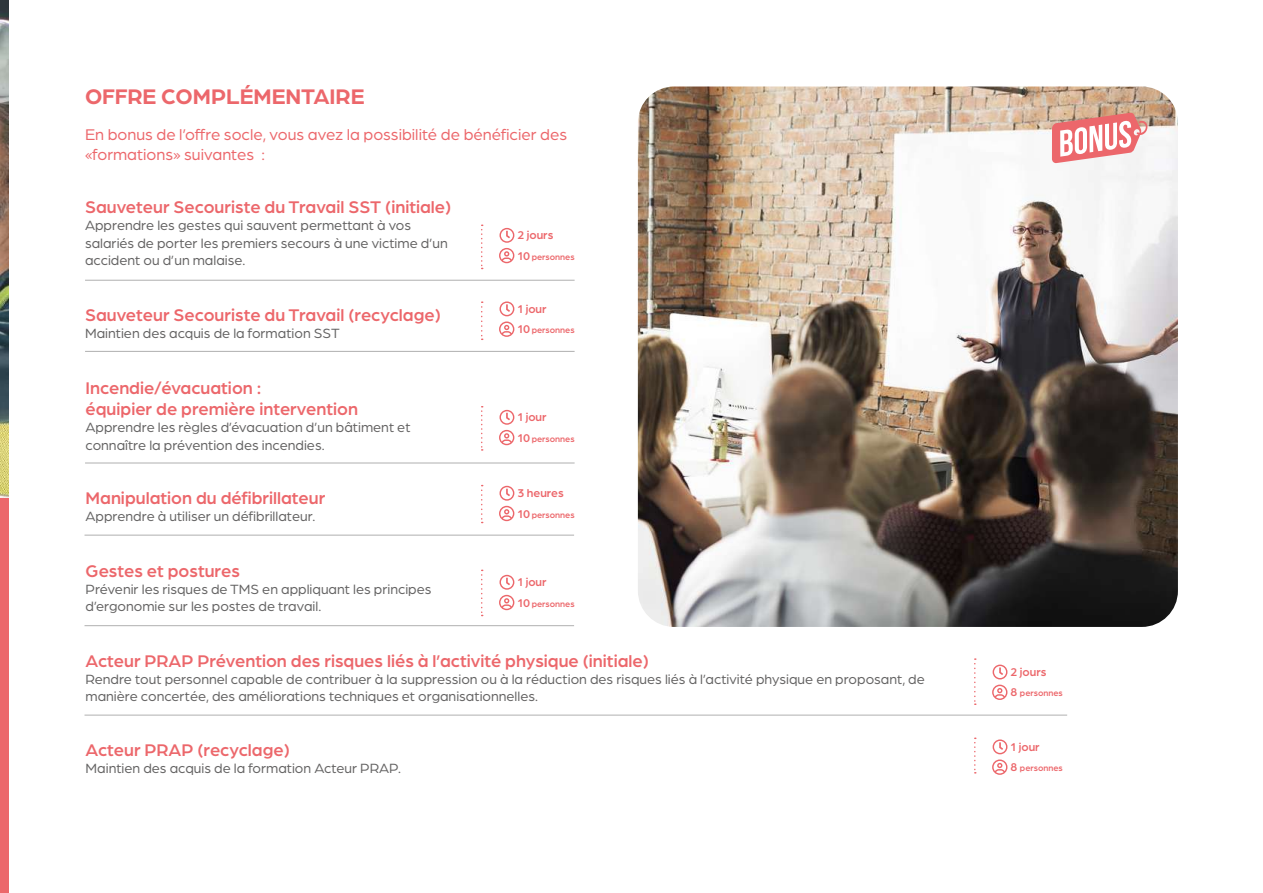
<style>
.page{position:relative;width:1263px;height:893px;background:#fff}
.page>*{position:absolute;margin:0;border:0;box-sizing:border-box;transform-origin:0 0}
.t1{font:700 22.5px "Arboria";color:#ec676b}
.t2{font:500 18px/21.6px "Arboria";color:#ec676b}
.t3{font:16.5px/19.8px "Arboria";color:#ec676b}
.t4{font:14.25px/17.1px "Arboria";color:#646363}
.t5{font:500 12px "Arboria";color:#ec676b}
.t6{font:500 9px "Arboria";color:#ec676b}
.s1{font-size:12px}
</style>
<div class="page">
<img style="left:0;top:0;width:9px;height:499px">
<div style="left:0;top:499px;width:9px;height:394px;background:#ec676b"></div>
<img style="left:638px;top:87px;width:540px;height:540px">
<hr style="left:85px;top:280px;width:490px;height:1px;background:#b0b0b0">
<hr style="left:85px;top:715px;width:982px;height:1px;background:#b0b0b0">
<hr style="left:85px;top:351px;width:490px;height:1px;background:#b0b0b0">
<hr style="left:85px;top:625px;width:489px;height:1px;background:#b0b0b0">
<hr style="left:85px;top:535px;width:489px;height:1px;background:#b0b0b0">
<svg style="left:499px;top:301px;width:15px;height:36px"></svg>
<svg style="left:992px;top:665px;width:15px;height:14px"></svg>
<svg style="left:992px;top:685px;width:15px;height:15px"></svg>
<svg style="left:992px;top:739px;width:15px;height:36px"></svg>
<svg style="left:499px;top:410px;width:15px;height:35px"></svg>
<svg style="left:499px;top:486px;width:15px;height:35px"></svg>
<svg style="left:499px;top:575px;width:15px;height:35px"></svg>
<svg style="left:499px;top:228px;width:15px;height:35px"></svg>
<svg style="left:974px;top:658px;width:2px;height:47px"></svg>
<svg style="left:481px;top:301px;width:2px;height:39px"></svg>
<svg style="left:481px;top:225px;width:2px;height:44px"></svg>
<svg style="left:974px;top:737px;width:2px;height:36px"></svg>
<svg style="left:481px;top:406px;width:2px;height:45px"></svg>
<svg style="left:481px;top:485px;width:2px;height:38px"></svg>
<svg style="left:481px;top:570px;width:2px;height:46px"></svg>
<hr style="left:85px;top:463px;width:490px;height:1px;background:#b0b0b0">
<svg style="left:1052px;top:113px;width:95px;height:50px"></svg>
<h1 class="t1" style="left:85px;top:81px;width:281px">OFFRE COMPLÉMENTAIRE</h1>
<p class="t3" style="left:85px;top:124px;width:484px">En bonus de l’offre socle, vous avez la possibilité de bénéficier des «formations» suivantes :</p>
<p class="t2" style="left:85px;top:196px;width:368px">Sauveteur Secouriste du Travail SST (initiale)</p>
<p class="t4" style="left:85px;top:217px;width:364px">Apprendre les gestes qui sauvent permettant à vos salariés de porter les premiers secours à une victime d’un accident ou d’un malaise.</p>
<p class="t2" style="left:85px;top:303px;width:357px">Sauveteur Secouriste du Travail (recyclage)</p>
<p class="t4" style="left:85px;top:324px;width:256px">Maintien des acquis de la formation SST</p>
<p class="t2" style="left:86px;top:376px;width:274px">Incendie/évacuation :<br>équipier de première intervention</p>
<p class="t4" style="left:86px;top:419px;width:326px">Apprendre les règles d’évacuation d’un bâtiment et connaître la prévention des incendies.</p>
<p class="t2" style="left:86px;top:486px;width:241px">Manipulation du défibrillateur</p>
<p class="t4" style="left:86px;top:507px;width:231px">Apprendre à utiliser un défibrillateur.</p>
<p class="t2" style="left:86px;top:559px;width:156px">Gestes et postures</p>
<p class="t4" style="left:86px;top:580px;width:347px">Prévenir les risques de TMS en appliquant les principes d’ergonomie sur les postes de travail.</p>
<p class="t5" style="left:517px;top:227px;width:38px">2 jours</p>
<p class="t6" style="left:517px;top:251px;width:59px"><span class="s1">10</span> personnes</p>
<p class="t5" style="left:517px;top:301px;width:31px">1 jour</p>
<p class="t6" style="left:517px;top:324px;width:59px"><span class="s1">10</span> personnes</p>
<p class="t5" style="left:517px;top:409px;width:31px">1 jour</p>
<p class="t6" style="left:517px;top:433px;width:59px"><span class="s1">10</span> personnes</p>
<p class="t5" style="left:517px;top:485px;width:48px">3 heures</p>
<p class="t6" style="left:517px;top:508px;width:59px"><span class="s1">10</span> personnes</p>
<p class="t5" style="left:517px;top:574px;width:31px">1 jour</p>
<p class="t6" style="left:517px;top:597px;width:59px"><span class="s1">10</span> personnes</p>
<p class="t2" style="left:86px;top:649px;width:565px">Acteur PRAP Prévention des risques liés à l’activité physique (initiale)</p>
<p class="t4" style="left:86px;top:670px;width:841px">Rendre tout personnel capable de contribuer à la suppression ou à la réduction des risques liés à l’activité physique en proposant, de manière concertée, des améliorations techniques et organisationnelles.</p>
<p class="t2" style="left:86px;top:738px;width:206px">Acteur PRAP (recyclage)</p>
<p class="t4" style="left:86px;top:759px;width:317px">Maintien des acquis de la formation Acteur PRAP.</p>
<p class="t5" style="left:1010px;top:664px;width:38px">2 jours</p>
<p class="t6" style="left:1010px;top:687px;width:54px"><span class="s1">8</span> personnes</p>
<p class="t5" style="left:1010px;top:739px;width:31px">1 jour</p>
<p class="t6" style="left:1010px;top:762px;width:54px"><span class="s1">8</span> personnes</p>
</div>
